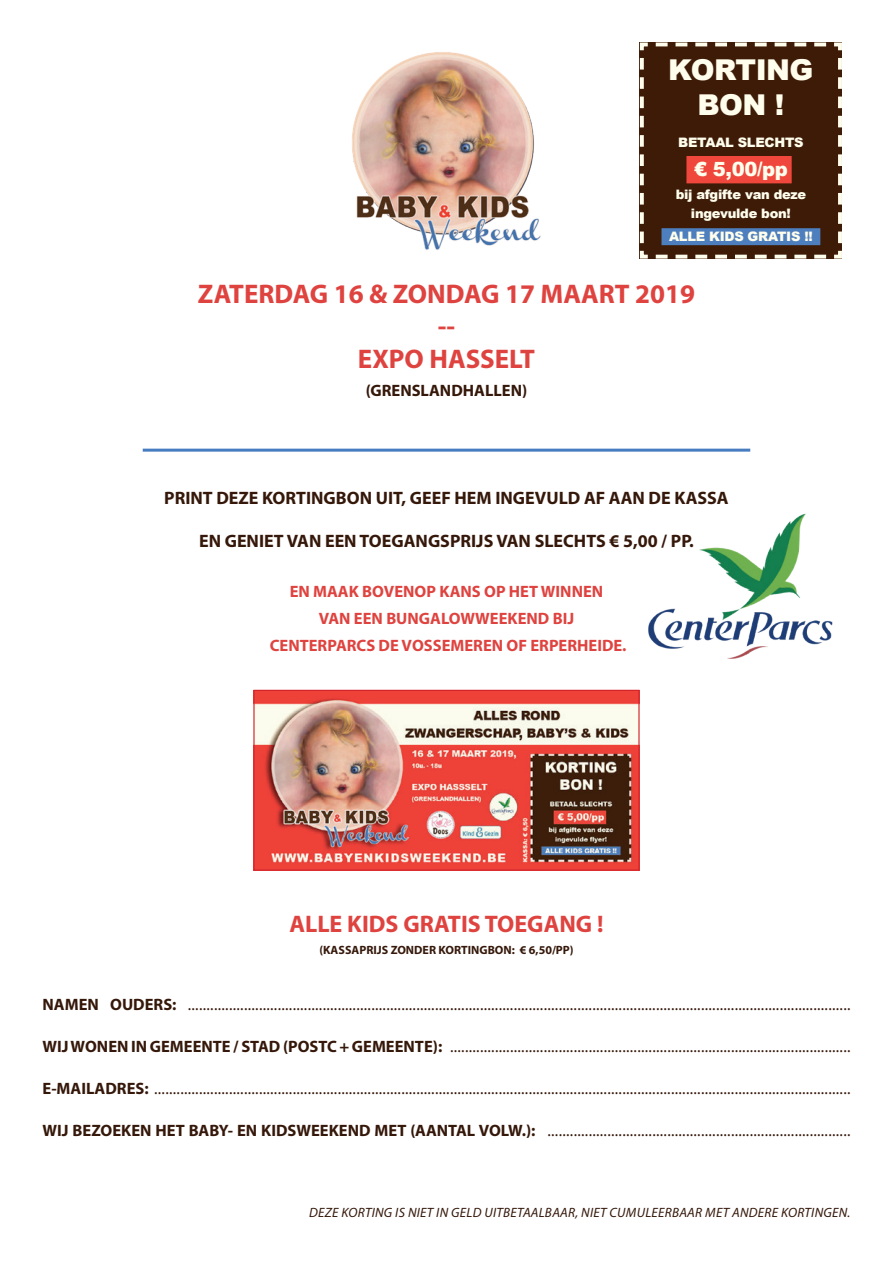
<style>
.page{position:relative;width:893px;height:1263px;background:#fff}
.page>*{position:absolute;margin:0;border:0;box-sizing:border-box;transform-origin:0 0}
.t1{font:900 28.65px/34.5px "Arial";letter-spacing:-.02em;color:#fffdec;text-align:center}
.t2{font:700 27px/32.4px "Myriad Pro";color:#df433f;text-align:center}
.t3{font:700 24px "Myriad Pro";color:#df433f}
.t4{font:900 19.65px "Arial";color:#fffdec}
.t5{font:700 18px "Myriad Pro";color:#35180a}
.t6{font:16.5px "Myriad Pro";color:#35180a}
.t7{font:700 16.5px/27px "Myriad Pro";color:#df433f;text-align:center}
.t8{font:700 16.5px "Myriad Pro";color:#35180a}
.t9{font:italic 13.5px "Myriad Pro";letter-spacing:.02em;color:#35180a}
.t10{font:900 13.05px/19.4px "Arial";letter-spacing:-.02em;color:#fffdec;text-align:center}
.t11{font:700 12px "Myriad Pro";color:#35180a}
.s1{font-weight:700}
</style>
<div class="page">
<img style="left:255px;top:692px;width:383px;height:177px">
<div style="left:253px;top:690px;width:387px;height:181px;border:1px solid #d1232a"></div>
<img style="left:352px;top:52px;width:189px;height:198px">
<img style="left:648px;top:514px;width:184px;height:145px">
<hr style="left:143px;top:449px;width:607px;height:3px;background:#477cc0">
<svg style="left:639px;top:42px;width:203px;height:217px;background:#522d1f"></svg>
<h1 class="t1" style="left:668px;top:52px;width:147px">KORTING<br>BON !</h1>
<p class="t10" style="left:678px;top:133px;width:127px">BETAAL SLECHTS</p>
<p class="t4" style="left:694px;top:155px;width:95px">€ 5,00/pp</p>
<p class="t10" style="left:676px;top:184px;width:132px">bij afgifte van deze ingevulde bon!</p>
<p class="t10" style="left:669px;top:227px;width:145px">ALLE KIDS GRATIS !!</p>
<h2 class="t2" style="left:198px;top:277px;width:498px">ZATERDAG 16 &amp; ZONDAG 17 MAART 2019 --<br>EXPO HASSELT</h2>
<p class="t8" style="left:366px;top:380px;width:163px">(GRENSLANDHALLEN)</p>
<p class="t5" style="left:164px;top:486px;width:566px">PRINT DEZE KORTINGBON UIT, GEEF HEM INGEVULD AF AAN DE KASSA</p>
<p class="t5" style="left:199px;top:530px;width:496px">EN GENIET VAN EEN TOEGANGSPRIJS VAN SLECHTS € 5,00 / PP.</p>
<p class="t7" style="left:270px;top:577px;width:358px">EN MAAK BOVENOP KANS OP HET WINNEN<br>VAN EEN BUNGALOWWEEKEND BIJ<br>CENTERPARCS DE VOSSEMEREN OF ERPERHEIDE.</p>
<h3 class="t3" style="left:289px;top:908px;width:316px">ALLE KIDS GRATIS TOEGANG !</h3>
<p class="t11" style="left:319px;top:942px;width:256px">(KASSAPRIJS ZONDER KORTINGBON: € 6,50/PP)</p>
<p class="t6" style="left:43px;top:995px;width:809px"><span class="s1">NAMEN OUDERS:</span> .................................................................................................................................................................................</p>
<p class="t6" style="left:43px;top:1036px;width:809px"><span class="s1">WIJ WONEN IN GEMEENTE / STAD (POSTC + GEMEENTE):</span> ...........................................................................................................</p>
<p class="t6" style="left:43px;top:1078px;width:809px"><span class="s1">E-MAILADRES:</span> ..........................................................................................................................................................................................</p>
<p class="t6" style="left:43px;top:1120px;width:809px"><span class="s1">WIJ BEZOEKEN HET BABY- EN KIDSWEEKEND MET (AANTAL VOLW.):</span> .................................................................................</p>
<p class="t9" style="left:309px;top:1204px;width:543px">DEZE KORTING IS NIET IN GELD UITBETAALBAAR, NIET CUMULEERBAAR MET ANDERE KORTINGEN.</p>
</div>
